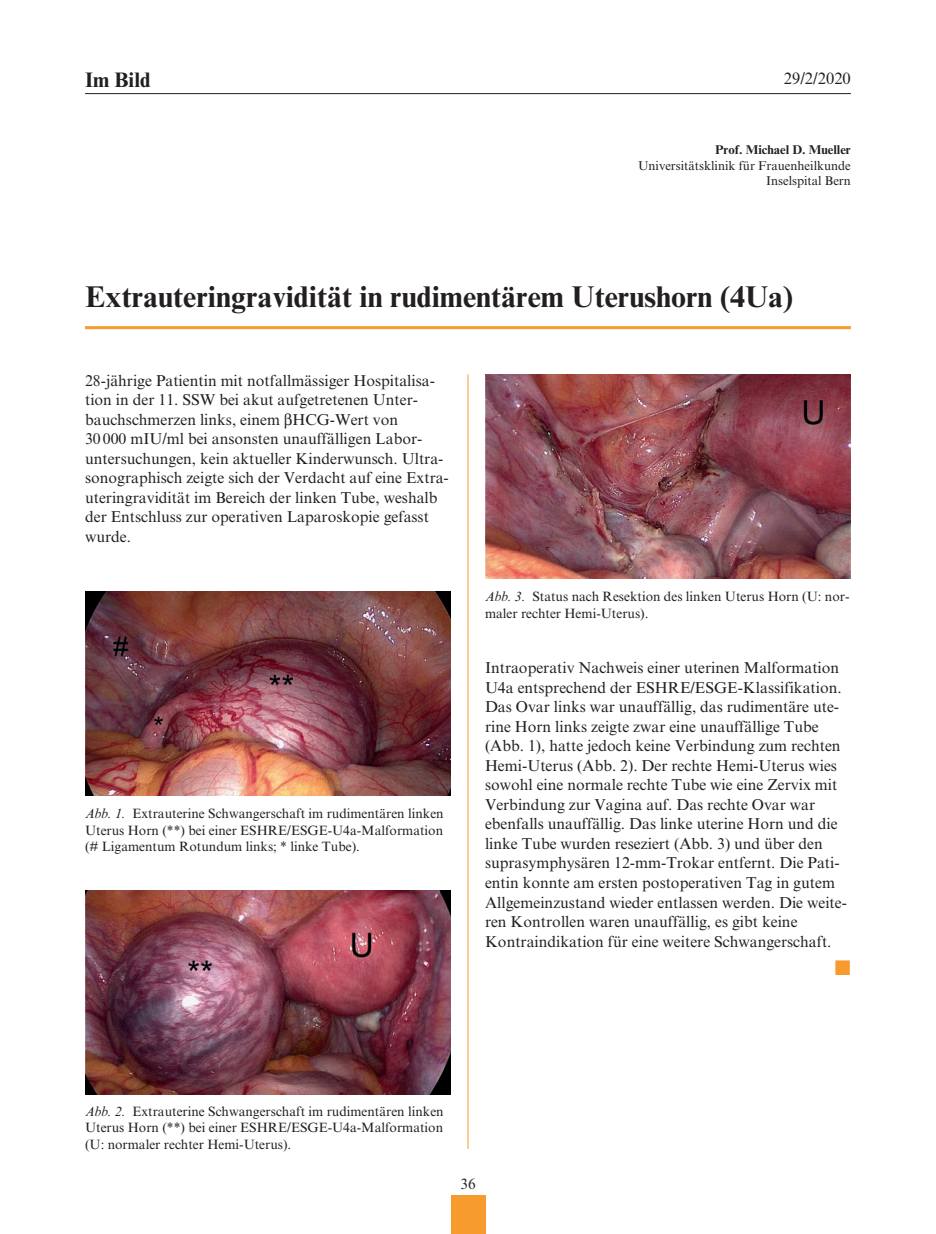
<style>
.page{position:relative;width:936px;height:1234px;background:#fff}
.page>*{position:absolute;margin:0;border:0;box-sizing:border-box;transform-origin:0 0}
.t1{font:700 30px "Times New Roman MT Std";color:#231f20}
.t2{font:700 21px "Times New Roman MT Std";color:#231f20}
.t3{font:21px "Zapf Dingbats Std";color:#f89b2f}
.t4{font:16.5px "Times New Roman MT Std";color:#231f20}
.t5{font:15.75px/19.5px "Times New Roman MT Std";color:#231f20}
.t6{font:15px "Times New Roman MT Std";color:#231f20}
.t7{font:13.5px/16.5px "Times New Roman MT Std";color:#231f20;text-align:justify}
.t8{font:12.75px/15.8px "Times New Roman MT Std";color:#231f20;text-align:right}
.t9{font:700 12.75px "Times New Roman MT Std";color:#231f20}
.s1{font-style:italic}
</style>
<div class="page">
<hr style="left:85px;top:93px;width:765px;height:1px;background:#231f20">
<hr style="left:85px;top:326px;width:765px;height:3px;background:#f89b2f">
<hr style="left:467px;top:374px;width:1px;height:774px;background:#f89b2f">
<div style="left:451px;top:1195px;width:35px;height:38px;background:#f89b2f"></div>
<img style="left:85px;top:591px;width:366px;height:204px">
<img style="left:85px;top:890px;width:366px;height:204px">
<img style="left:485px;top:374px;width:365px;height:204px">
<h2 class="t2" style="left:85px;top:73px;width:67px">Im Bild</h2>
<p class="t4" style="left:783px;top:72px;width:69px">29/2/2020</p>
<p class="t9" style="left:715px;top:145px;width:137px">Prof. Michael D. Mueller</p>
<p class="t8" style="left:638px;top:158px;width:214px">Universitätsklinik für Frauenheilkunde<br>Inselspital Bern</p>
<h1 class="t1" style="left:85px;top:286px;width:709px">Extrauteringravidität in rudimentärem Uterushorn (4Ua)</h1>
<p class="t5" style="left:85px;top:372px;width:365px">28-jährige Patientin mit notfallmässiger Hospitalisa&shy;tion in der 11. SSW bei akut aufgetretenen Unter&shy;bauchschmerzen links, einem HCG-Wert von<br>30 000 mIU/ml bei ansonsten unauffälligen Labor&shy;untersuchungen, kein aktueller Kinderwunsch. Ultra&shy;sonographisch zeigte sich der Verdacht auf eine Extra&shy;uteringravidität im Bereich der linken Tube, weshalb der Entschluss zur operativen Laparoskopie gefasst wurde.</p>
<p class="t7" style="left:85px;top:806px;width:360px"><span class="s1">Abb. 1.</span> Extrauterine Schwangerschaft im rudimentären linken Uterus Horn (**) bei einer ESHRE/ESGE-U4a-Malformation (# Ligamentum Rotundum links; * linke Tube).</p>
<p class="t7" style="left:485px;top:589px;width:366px"><span class="s1">Abb. 3.</span> Status nach Resektion des linken Uterus Horn (U: nor&shy;maler rechter Hemi-Uterus).</p>
<p class="t5" style="left:485px;top:659px;width:363px">Intraoperativ Nachweis einer uterinen Malformation U4a entsprechend der ESHRE/ESGE-Klassifikation.<br>Das Ovar links war unauffällig, das rudimentäre ute&shy;rine Horn links zeigte zwar eine unauffällige Tube (Abb. 1), hatte jedoch keine Verbindung zum rechten Hemi-Uterus (Abb. 2). Der rechte Hemi-Uterus wies sowohl eine normale rechte Tube wie eine Zervix mit Verbindung zur Vagina auf. Das rechte Ovar war ebenfalls unauffällig. Das linke uterine Horn und die linke Tube wurden reseziert (Abb. 3) und über den suprasymphysären 12-mm-Trokar entfernt. Die Pati&shy;entin konnte am ersten postoperativen Tag in gutem Allgemeinzustand wieder entlassen werden. Die weite&shy;ren Kontrollen waren unauffällig, es gibt keine Kontra indikation für eine weitere Schwangerschaft.</p>
<h2 class="t3" style="left:834px;top:954px;width:17px">■</h2>
<p class="t7" style="left:85px;top:1103px;width:360px"><span class="s1">Abb. 2.</span> Extrauterine Schwangerschaft im rudimentären linken Uterus Horn (**) bei einer ESHRE/ESGE-U4a-Malformation (U: normaler rechter Hemi-Uterus).</p>
<p class="t6" style="left:460px;top:1178px;width:16px">36</p>
</div>
